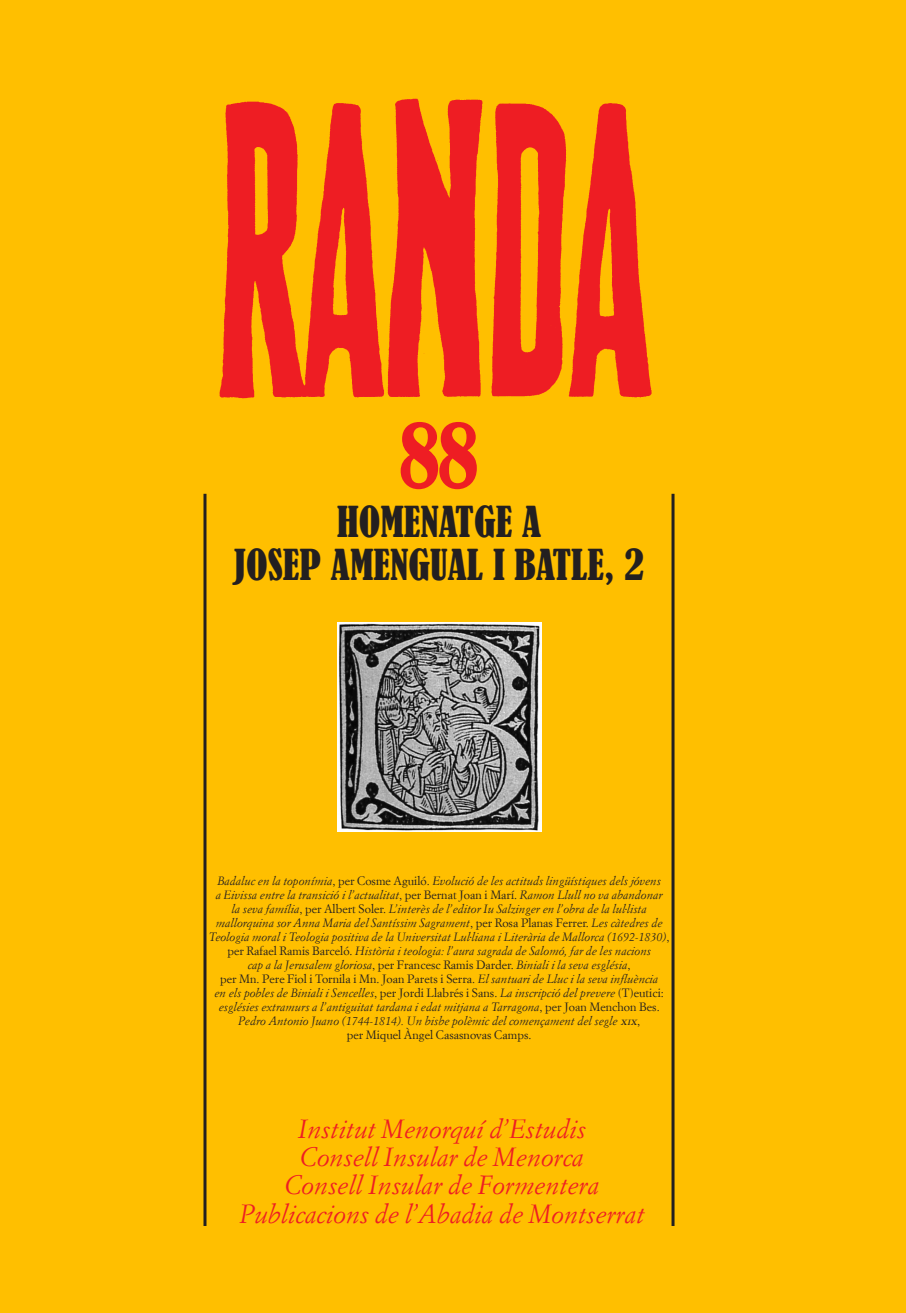
<style>
.page{position:relative;width:906px;height:1313px;background:#fff}
.page>*{position:absolute;margin:0;border:0;box-sizing:border-box;transform-origin:0 0}
.t1{font:84px "Bernard MT Condensed EB";color:#ee1d23}
.t2{font:40px/43px "Bernard MT Condensed EB";color:#231f20;text-align:center}
.txt-sinsan{font:26px "Simoncini Garamond Italic EB";color:#ee1d23}
.txt-sinsan-2{font:12px/14px "Simoncini Garamond Italic EB";color:#231f20;text-align:center}
.s1{font-family:"Simoncini Garamond Regular EB"}
.s2{font-family:"Garamond Simoncini Three SC italic EB"}
</style>
<div class="page">
<div style="left:0;top:0;width:905px;height:1313px;background:#ffbf00"></div>
<img style="left:219px;top:98px;width:433px;height:301px">
<hr style="left:203px;top:494px;width:3px;height:732px;background:#231f20">
<hr style="left:671px;top:494px;width:3px;height:732px;background:#231f20">
<img style="left:337px;top:622px;width:204px;height:209px">
<p class="t1" style="left:399px;top:407px;width:81px">88</p>
<p class="t2" style="left:234px;top:501px;width:411px">HOMENATGE A<br>JOSEP AMENGUAL I BATLE, 2</p>
<p class="txt-sinsan-2" style="left:209px;top:873px;width:461px">Badaluc en la toponímia<span class="s1">, per Cosme Aguiló.</span> Evolució de les actituds lingüístiques dels jóvens<br>a Eivissa entre la transició i l’actualitat<span class="s1">, per Bernat Joan i Marí.</span> Ramon Llull no va abandonar<br>la seva família<span class="s1">, per Albert Soler.</span> L’interès de l’editor Iu Salzinger en l’obra de la lul·lista mallorquina sor Anna Maria del Santíssim Sagrament<span class="s1">, per Rosa Planas Ferrer.</span> Les càtedres de Teologia moral i Teologia positiva de la Universitat Lul·liana i Literària de Mallorca (1692-1830)<span class="s1">, per Rafael Ramis Barceló.</span> Història i teologia: l’aura sagrada de Salomó, far de les nacions<br>cap a la Jerusalem gloriosa<span class="s1">, per Francesc Ramis Darder.</span> Biniali i la seva església<span class="s1">,<br>per Mn. Pere Fiol i Tornila i Mn. Joan Parets i Serra.</span> El santuari de Lluc i la seva influència<br>en els pobles de Biniali i Sencelles<span class="s1">, per Jordi Llabrés i Sans.</span> La inscripció del prevere <span class="s1">(T)eutici: </span>esglésies extramurs a l’antiguitat tardana i edat mitjana a Tarragona<span class="s1">, per Joan Menchon Bes.<br></span>Pedro Antonio Juano (1744-1814). Un bisbe polèmic del començament del segle <span class="s2">xix</span><span class="s1">,<br>per Miquel Àngel Casasnovas Camps.</span></p>
<p class="txt-sinsan" style="left:298px;top:1113px;width:289px">Institut Menorquí d’Estudis</p>
<p class="txt-sinsan" style="left:300px;top:1141px;width:285px">Consell Insular de Menorca</p>
<p class="txt-sinsan" style="left:284px;top:1169px;width:316px">Consell Insular de Formentera</p>
<p class="txt-sinsan" style="left:239px;top:1197px;width:406px">Publicacions de l’Abadia de Montserrat</p>
</div>
